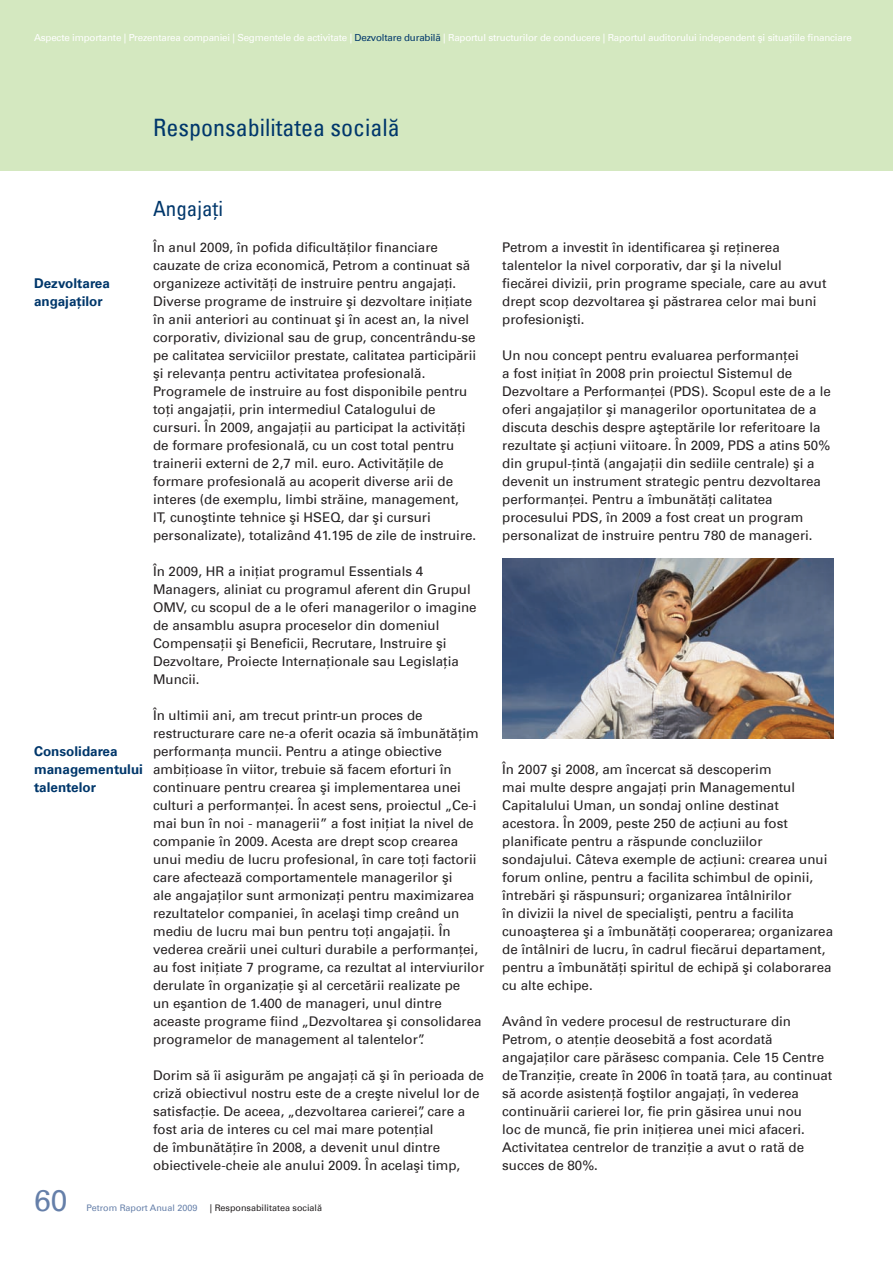
<style>
.page{position:relative;width:893px;height:1263px;background:#fff}
.page>*{position:absolute;margin:0;border:0;box-sizing:border-box;transform-origin:0 0}
.t1{font:30px "Univers Com 55 Roman";color:#657fa9}
.t2{font:condensed 24px "Univers Com 57";color:#00376b}
.t3{font:condensed 21px "Univers Com 57";color:#00376b}
.t4{font:700 13.5px/18px "Univers Com 65";color:#00376b}
.t5{font:13.35px/18px "Univers Com 55 Roman";color:#231f20}
.t6{font:9.75px "Univers Com 55 Roman";letter-spacing:-.015em;color:#fff}
.t7{font:9px "Univers Com 55 Roman";color:#231f20}
.t8{font:9px "Univers Com 55 Roman";color:#657fa9}
.s1{color:#00376b}
</style>
<div class="page">
<div style="left:0;top:0;width:893px;height:170px;background:#d4e8c0"></div>
<img style="left:502px;top:558px;width:331px;height:180px">
<p class="t6" style="left:34px;top:32px;width:819px">Aspecte importante | Prezentarea companiei | Segmentele de activitate | <span class="s1">Dezvoltare durabilă</span> | Raportul structurilor de conducere | Raportul auditorului independent şi situaţiile financiare</p>
<h2 class="t2" style="left:153px;top:113px;width:248px">Responsabilitatea socială</h2>
<p class="t4" style="left:34px;top:274px;width:77px">Dezvoltarea angajaţilor</p>
<p class="t4" style="left:34px;top:742px;width:111px">Consolidarea managementului talentelor</p>
<h3 class="t3" style="left:153px;top:195px;width:72px">Angajaţi</h3>
<p class="t5" style="left:153px;top:238px;width:325px">În anul 2009, în pofida dificultăţilor financiare cauzate de criza economică, Petrom a continuat să organizeze activităţi de instruire pentru angajaţi.<br>Diverse programe de instruire şi dezvoltare iniţiate în anii anteriori au continuat şi în acest an, la nivel corporativ, divizional sau de grup, concentrându-se pe calitatea serviciilor prestate, calitatea participării şi relevanţa pentru activitatea profesională.<br>Programele de instruire au fost disponibile pentru toţi angajaţii, prin intermediul Catalogului de cursuri. În 2009, angajaţii au participat la activităţi de formare profesională, cu un cost total pentru trainerii externi de 2,7 mil. euro. Activităţile de formare profesională au acoperit diverse arii de interes (de exemplu, limbi străine, management,<br>IT, cunoştinte tehnice şi HSEQ, dar şi cursuri personalizate), totalizând 41.195 de zile de instruire.</p>
<p class="t5" style="left:153px;top:562px;width:325px">În 2009, HR a iniţiat programul Essentials 4<br>Managers, aliniat cu programul aferent din Grupul OMV, cu scopul de a le oferi managerilor o imagine de ansamblu asupra proceselor din domeniul Compensaţii şi Beneficii, Recrutare, Instruire şi Dezvoltare, Proiecte Internaţionale sau Legislaţia Muncii.</p>
<p class="t5" style="left:153px;top:706px;width:333px">În ultimii ani, am trecut printr-un proces de restructurare care ne-a oferit ocazia să îmbunătăţim performanţa muncii. Pentru a atinge obiective ambiţioase în viitor, trebuie să facem eforturi în continuare pentru crearea şi implementarea unei culturi a performanţei. În acest sens, proiectul „Ce-i mai bun în noi - managerii” a fost iniţiat la nivel de companie în 2009. Acesta are drept scop crearea unui mediu de lucru profesional, în care toţi factorii care afectează comportamentele managerilor şi<br>ale angajaţilor sunt armonizaţi pentru maximizarea rezultatelor companiei, în acelaşi timp creând un mediu de lucru mai bun pentru toţi angajaţii. În vederea creării unei culturi durabile a performanţei, au fost iniţiate 7 programe, ca rezultat al interviurilor derulate în organizaţie şi al cercetării realizate pe<br>un eşantion de 1.400 de manageri, unul dintre aceaste programe fiind „Dezvoltarea şi consolidarea programelor de management al talentelor”.</p>
<p class="t5" style="left:153px;top:1066px;width:332px">Dorim să îi asigurăm pe angajaţi că şi în perioada de criză obiectivul nostru este de a creşte nivelul lor de satisfacţie. De aceea, „dezvoltarea carierei”, care a fost aria de interes cu cel mai mare potenţial<br>de îmbunătăţire în 2008, a devenit unul dintre obiectivele-cheie ale anului 2009. În acelaşi timp,</p>
<h1 class="t1" style="left:34px;top:1182px;width:35px">60</h1>
<p class="t8" style="left:86px;top:1202px;width:112px">Petrom Raport Anual 2009</p>
<p class="t7" style="left:210px;top:1202px;width:114px">| Responsabilitatea socială</p>
<p class="t5" style="left:502px;top:238px;width:326px">Petrom a investit în identificarea şi reţinerea talentelor la nivel corporativ, dar şi la nivelul fiecărei divizii, prin programe speciale, care au avut drept scop dezvoltarea şi păstrarea celor mai buni profesionişti.</p>
<p class="t5" style="left:502px;top:346px;width:330px">Un nou concept pentru evaluarea performanţei<br>a fost iniţiat în 2008 prin proiectul Sistemul de Dezvoltare a Performanţei (PDS). Scopul este de a le oferi angajaţilor şi managerilor oportunitatea de a discuta deschis despre aşteptările lor referitoare la rezultate şi acţiuni viitoare. În 2009, PDS a atins 50% din grupul-ţintă (angajaţii din sediile centrale) şi a devenit un instrument strategic pentru dezvoltarea performanţei. Pentru a îmbunătăţi calitatea procesului PDS, în 2009 a fost creat un program personalizat de instruire pentru 780 de manageri.</p>
<p class="t5" style="left:502px;top:760px;width:332px">În 2007 şi 2008, am încercat să descoperim<br>mai multe despre angajaţi prin Managementul Capitalului Uman, un sondaj online destinat acestora. În 2009, peste 250 de acţiuni au fost planificate pentru a răspunde concluziilor sondajului. Câteva exemple de acţiuni: crearea unui forum online, pentru a facilita schimbul de opinii, întrebări şi răspunsuri; organizarea întâlnirilor<br>în divizii la nivel de specialişti, pentru a facilita cunoaşterea şi a îmbunătăţi cooperarea; organizarea de întâlniri de lucru, în cadrul fiecărui departament, pentru a îmbunătăţi spiritul de echipă şi colaborarea cu alte echipe.</p>
<p class="t5" style="left:502px;top:1012px;width:332px">Având în vedere procesul de restructurare din Petrom, o atenţie deosebită a fost acordată angajaţilor care părăsesc compania. Cele 15 Centre de Tranziţie, create în 2006 în toată ţara, au continuat să acorde asistenţă foştilor angajaţi, în vederea continuării carierei lor, fie prin găsirea unui nou<br>loc de muncă, fie prin iniţierea unei mici afaceri.<br>Activitatea centrelor de tranziţie a avut o rată de succes de 80%.</p>
</div>
